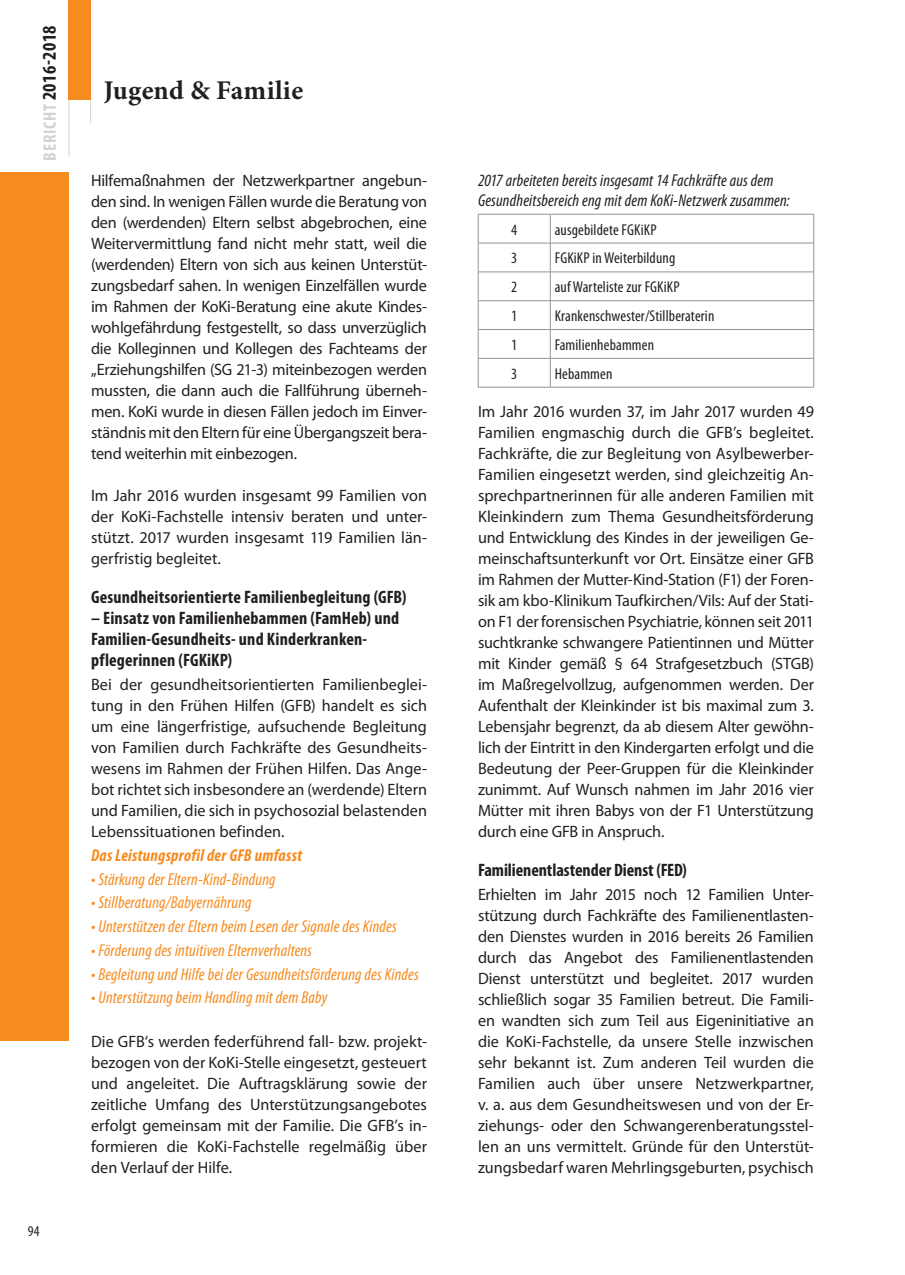
<style>
.page{position:relative;width:905px;height:1275px;background:#fff}
.page>*{position:absolute;margin:0;border:0;box-sizing:border-box;transform-origin:0 0}
.t1{font:700 27px "Minion Pro";letter-spacing:.01em;color:#231f20}
.t2{font:700 condensed 19.5px "Myriad Pro";letter-spacing:.02em;color:#231f20}
.t3{font:700 condensed 18px/21px "Myriad Pro";letter-spacing:.01em;color:#231f20}
.t4{font:italic condensed 17.25px "Myriad Pro";letter-spacing:.01em;color:#f68b1f}
.t5{font:italic condensed 17.25px/19.5px "Myriad Pro";letter-spacing:.01em;color:#231f20}
.t6{font:italic 700 condensed 17.25px "Myriad Pro";letter-spacing:.015em;color:#f68b1f}
.t7{font:16.5px/21px "Myriad Pro";color:#231f20;text-align:justify}
.t8{font:condensed 15.75px "Myriad Pro";letter-spacing:.01em;color:#231f20}
.t9{font:condensed 15px "Myriad Pro";color:#231f20}
.s1{font-size:18px;color:#d1d2d4}
</style>
<div class="page">
<hr style="left:69px;top:0;width:1px;height:157px;background:#d1d2d4">
<hr style="left:90px;top:0;width:1px;height:123px;background:#d1d2d4">
<div style="left:69px;top:0;width:22px;height:100px;background:#f68b1f"></div>
<div style="left:0;top:172px;width:69px;height:868px;background:#f68b1f"></div>
<svg style="left:479px;top:215px;width:334px;height:172px"></svg>
<hr style="left:478px;top:214px;width:72px;height:1px;background:#939598">
<hr style="left:550px;top:214px;width:264px;height:1px;background:#939598">
<hr style="left:478px;top:243px;width:72px;height:1px;background:#939598">
<hr style="left:550px;top:243px;width:264px;height:1px;background:#939598">
<hr style="left:478px;top:272px;width:72px;height:1px;background:#939598">
<hr style="left:550px;top:272px;width:264px;height:1px;background:#939598">
<hr style="left:478px;top:300px;width:72px;height:1px;background:#939598">
<hr style="left:550px;top:300px;width:264px;height:1px;background:#939598">
<hr style="left:478px;top:329px;width:72px;height:1px;background:#939598">
<hr style="left:550px;top:329px;width:264px;height:1px;background:#939598">
<hr style="left:478px;top:358px;width:72px;height:1px;background:#939598">
<svg style="left:478px;top:214px;width:1px;height:173px"></svg>
<hr style="left:550px;top:358px;width:264px;height:1px;background:#939598">
<svg style="left:550px;top:214px;width:1px;height:173px"></svg>
<svg style="left:813px;top:214px;width:1px;height:173px"></svg>
<hr style="left:478px;top:387px;width:72px;height:1px;background:#939598">
<hr style="left:550px;top:387px;width:264px;height:1px;background:#939598">
<p class="t2" style="left:37px;top:161px;width:137px;rotate:-90deg"><span class="s1">BERICHT</span> 2016-2018</p>
<p class="t9" style="left:28px;top:1222px;width:13px">94</p>
<h1 class="t1" style="left:104px;top:71px;width:201px">Jugend &amp; Familie</h1>
<p class="t7" style="left:91px;top:170px;width:337px">Hilfemaßnahmen der Netzwerkpartner angebun&shy;den sind. In wenigen Fällen wurde die Beratung von den (werdenden) Eltern selbst abgebrochen, eine Weitervermittlung fand nicht mehr statt, weil die (werdenden) Eltern von sich aus keinen Unterstüt&shy;zungsbedarf sahen. In wenigen Einzelfällen wurde im Rahmen der KoKi-Beratung eine akute Kindes&shy;wohlgefährdung festgestellt, so dass unverzüglich die Kolleginnen und Kollegen des Fachteams der „Erziehungshilfen (SG 21-3) miteinbezogen werden mussten, die dann auch die Fallführung überneh&shy;men. KoKi wurde in diesen Fällen jedoch im Einver&shy;ständnis mit den Eltern für eine Übergangszeit bera&shy;tend weiterhin mit einbezogen.</p>
<p class="t7" style="left:91px;top:485px;width:337px">Im Jahr 2016 wurden insgesamt 99 Familien von der KoKi-Fachstelle intensiv beraten und unter&shy;stützt. 2017 wurden insgesamt 119 Familien län&shy;gerfristig begleitet.</p>
<p class="t3" style="left:91px;top:586px;width:317px">Gesundheitsorientierte Familienbegleitung (GFB)</p>
<p class="t3" style="left:91px;top:607px;width:310px">– Einsatz von Familienhebammen (FamHeb) und<br>Familien-Gesundheits- und Kinderkranken&shy;pflegerinnen (FGKiKP)</p>
<p class="t7" style="left:91px;top:674px;width:337px">Bei der gesundheitsorientierten Familienbeglei&shy;tung in den Frühen Hilfen (GFB) handelt es sich um eine längerfristige, aufsuchende Begleitung von Familien durch Fachkräfte des Gesundheits&shy;wesens im Rahmen der Frühen Hilfen. Das Ange&shy;bot richtet sich insbesondere an (werdende) Eltern und Familien, die sich in psychosozial belastenden Lebenssituationen befinden.</p>
<p class="t6" style="left:91px;top:844px;width:213px">Das Leistungsprofil der GFB umfasst</p>
<p class="t4" style="left:91px;top:868px;width:186px">• Stärkung der Eltern-Kind-Bindung</p>
<p class="t4" style="left:91px;top:892px;width:162px">• Stillberatung/Babyernährung</p>
<p class="t4" style="left:91px;top:916px;width:307px">• Unterstützen der Eltern beim Lesen der Signale des Kindes</p>
<p class="t4" style="left:91px;top:940px;width:223px">• Förderung des intuitiven Elternverhaltens</p>
<p class="t4" style="left:91px;top:963px;width:329px">• Begleitung und Hilfe bei der Gesundheitsförderung des Kindes</p>
<p class="t4" style="left:91px;top:987px;width:238px">• Unterstützung beim Handling mit dem Baby</p>
<p class="t7" style="left:91px;top:1031px;width:337px">Die GFB‘s werden federführend fall- bzw. projekt&shy;bezogen von der KoKi-Stelle eingesetzt, gesteuert und angeleitet. Die Auftragsklärung sowie der zeitliche Umfang des Unterstützungsangebotes erfolgt gemeinsam mit der Familie. Die GFB’s in&shy;formieren die KoKi-Fachstelle regelmäßig über den Verlauf der Hilfe.</p>
<p class="t5" style="left:478px;top:170px;width:313px">2017 arbeiteten bereits insgesamt 14 Fachkräfte aus dem<br>Gesundheitsbereich eng mit dem KoKi-Netzwerk zusammen:</p>
<p class="t8" style="left:511px;top:220px;width:8px">4</p>
<p class="t8" style="left:555px;top:220px;width:103px">ausgebildete FGKiKP</p>
<p class="t8" style="left:511px;top:249px;width:8px">3</p>
<p class="t8" style="left:555px;top:249px;width:122px">FGKiKP in Weiterbildung</p>
<p class="t8" style="left:511px;top:277px;width:8px">2</p>
<p class="t8" style="left:555px;top:277px;width:126px">auf Warteliste zur FGKiKP</p>
<p class="t8" style="left:511px;top:306px;width:8px">1</p>
<p class="t8" style="left:555px;top:306px;width:161px">Krankenschwester/Stillberaterin</p>
<p class="t8" style="left:511px;top:335px;width:8px">1</p>
<p class="t8" style="left:555px;top:335px;width:101px">Familienhebammen</p>
<p class="t8" style="left:511px;top:364px;width:8px">3</p>
<p class="t8" style="left:555px;top:364px;width:59px">Hebammen</p>
<p class="t7" style="left:478px;top:401px;width:337px">Im Jahr 2016 wurden 37, im Jahr 2017 wurden 49<br>Familien engmaschig durch die GFB’s begleitet.<br>Fachkräfte, die zur Begleitung von Asylbewerber-Familien eingesetzt werden, sind gleichzeitig An&shy;sprechpartnerinnen für alle anderen Familien mit Kleinkindern zum Thema Gesundheitsförderung und Entwicklung des Kindes in der jeweiligen Ge&shy;meinschaftsunterkunft vor Ort. Einsätze einer GFB im Rahmen der Mutter-Kind-Station (F1) der Foren&shy;sik am kbo-Klinikum Taufkirchen/Vils: Auf der Stati&shy;on F1 der forensischen Psychiatrie, können seit 2011 suchtkranke schwangere Patientinnen und Mütter mit Kinder gemäß § 64 Strafgesetzbuch (STGB) im Maßregelvollzug, aufgenommen werden. Der Aufenthalt der Kleinkinder ist bis maximal zum 3.<br>Lebensjahr begrenzt, da ab diesem Alter gewöhn&shy;lich der Eintritt in den Kindergarten erfolgt und die Bedeutung der Peer-Gruppen für die Kleinkinder zunimmt. Auf Wunsch nahmen im Jahr 2016 vier Mütter mit ihren Babys von der F1 Unterstützung durch eine GFB in Anspruch.</p>
<p class="t3" style="left:478px;top:859px;width:210px">Familienentlastender Dienst (FED)</p>
<p class="t7" style="left:478px;top:884px;width:337px">Erhielten im Jahr 2015 noch 12 Familien Unter&shy;stützung durch Fachkräfte des Familienentlasten&shy;den Dienstes wurden in 2016 bereits 26 Familien durch das Angebot des Familienentlastenden Dienst unterstützt und begleitet. 2017 wurden schließlich sogar 35 Familien betreut. Die Famili&shy;en wandten sich zum Teil aus Eigeninitiative an die KoKi-Fachstelle, da unsere Stelle inzwischen sehr bekannt ist. Zum anderen Teil wurden die Familien auch über unsere Netzwerkpartner, v. a. aus dem Gesundheitswesen und von der Er&shy;ziehungs- oder den Schwangerenberatungsstel&shy;len an uns vermittelt. Gründe für den Unterstüt&shy;zungsbedarf waren Mehrlingsgeburten, psychisch</p>
</div>
